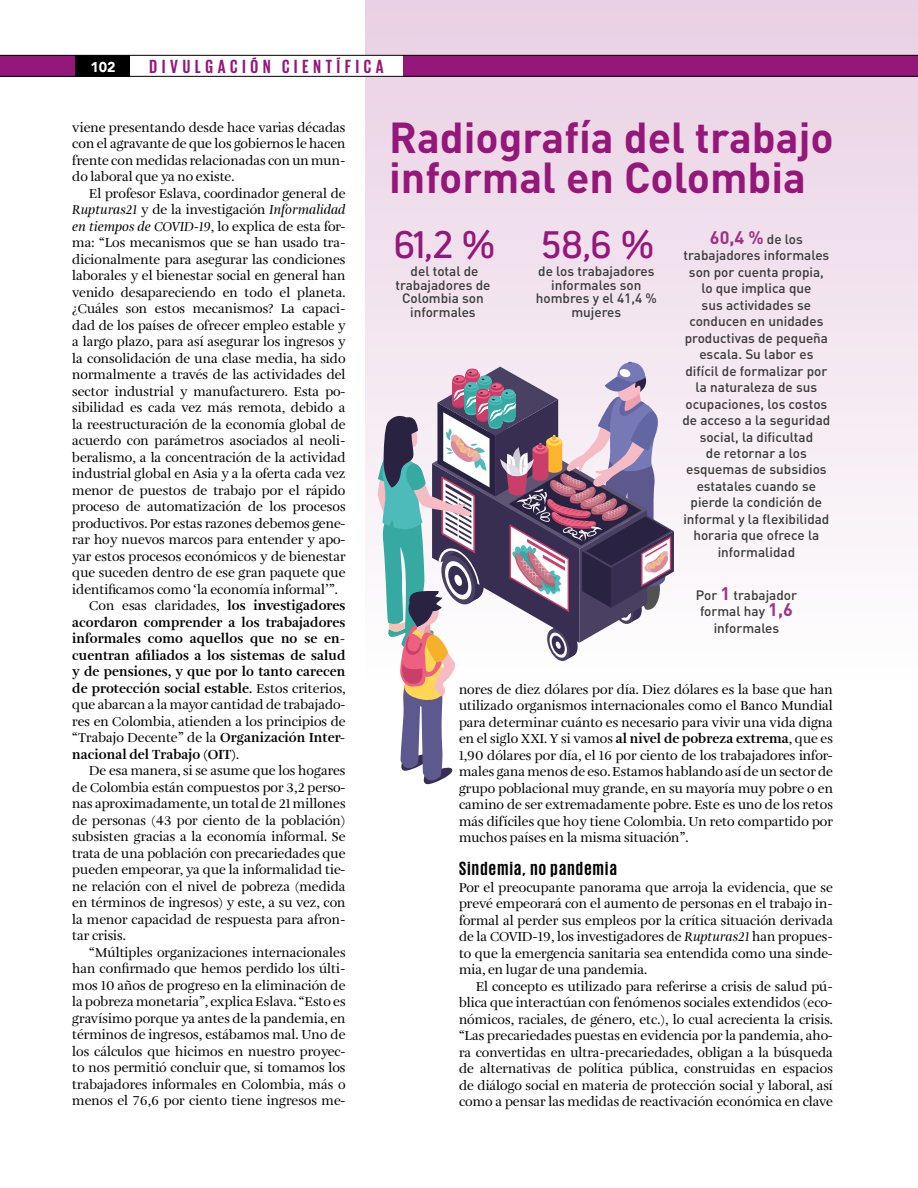
<style>
.page{position:relative;width:918px;height:1188px;background:#fff}
.page>*{position:absolute;margin:0;border:0;box-sizing:border-box;transform-origin:0 0}
.t1{font:700 42.75px/40.5px "DIN Pro";color:#941779}
.t2{font:38.25px "Estandar";color:#941779}
.t3{font:700 19.5px "Giorgio Sans";letter-spacing:.25em;color:#941779}
.t4{font:700 19.5px "Giorgio Sans";letter-spacing:.07em;color:#000}
.t5{font:700 18px "DIN";color:#9e3384}
.t6{font:900 14.25px "Avenir";color:#fff}
.t7{font:13.5px/16.5px "Amalia Pro";color:#000;text-align:justify}
.t8{font:500 13.5px/16.5px "DIN";color:#3a3a39;text-align:center}
.t9{font:700 13.5px "Amalia Pro";color:#000}
.t10{font:italic 13.5px "Amalia Pro";color:#000}
.s1{font-style:normal}
.s2{font-style:italic}
.s3{font-weight:700}
.s4{font-weight:400}
.s5{font-weight:500;font-size:13.5px;color:#3a3a39}
.s6{font-weight:700;font-size:18px;color:#9e3384}
</style>
<div class="page">
<div style="left:365px;top:0;width:553px;height:1188px;background:linear-gradient(to bottom,#edd8e8,#fff)"></div>
<svg style="left:0;top:55px;width:918px;height:22px"></svg>
<svg style="left:377px;top:362px;width:297px;height:423px"></svg>
<p class="t6" style="left:90px;top:55px;width:27px">102</p>
<h3 class="t3" style="left:150px;top:57px;width:236px">DIVULGACIÓN CIENTÍFICA</h3>
<p class="t7" style="left:72px;top:120px;width:275px">viene presentando desde hace varias décadas con el agravante de que los gobiernos le hacen frente con medidas relacionadas con un mun&shy;do laboral que ya no existe.</p>
<p class="t7" style="left:89px;top:185px;width:258px">El profesor Eslava, coordinador general de</p>
<p class="t10" style="left:72px;top:201px;width:275px">Rupturas21 <span class="s1">y de la investigación</span> Informalidad</p>
<p class="t7" style="left:72px;top:218px;width:275px"><span class="s2">en tiempos de COVID-19</span>, lo explica de esta for-</p>
<p class="t7" style="left:72px;top:235px;width:275px">ma: “Los mecanismos que se han usado tra-</p>
<p class="t7" style="left:72px;top:251px;width:275px">dicionalmente para asegurar las condiciones</p>
<p class="t7" style="left:72px;top:268px;width:275px">laborales y el bienestar social en general han</p>
<p class="t7" style="left:72px;top:284px;width:275px">venido desapareciendo en todo el planeta.</p>
<p class="t7" style="left:72px;top:301px;width:275px">¿Cuáles son estos mecanismos? La capaci-</p>
<p class="t7" style="left:72px;top:317px;width:275px">dad de los países de ofrecer empleo estable y</p>
<p class="t7" style="left:72px;top:334px;width:275px">a largo plazo, para así asegurar los ingresos y</p>
<p class="t7" style="left:72px;top:350px;width:275px">la consolidación de una clase media, ha sido</p>
<p class="t7" style="left:72px;top:367px;width:275px">normalmente a través de las actividades del</p>
<p class="t7" style="left:72px;top:383px;width:275px">sector industrial y manufacturero. Esta po-</p>
<p class="t7" style="left:72px;top:400px;width:275px">sibilidad es cada vez más remota, debido a</p>
<p class="t7" style="left:72px;top:416px;width:275px">la reestructuración de la economía global de</p>
<p class="t7" style="left:72px;top:433px;width:275px">acuerdo con parámetros asociados al neoli-</p>
<p class="t7" style="left:72px;top:449px;width:275px">beralismo, a la concentración de la actividad</p>
<p class="t7" style="left:72px;top:466px;width:275px">industrial global en Asia y a la oferta cada vez</p>
<p class="t7" style="left:72px;top:482px;width:275px">menor de puestos de trabajo por el rápido</p>
<p class="t7" style="left:72px;top:499px;width:275px">proceso de automatización de los procesos</p>
<p class="t7" style="left:72px;top:515px;width:275px">productivos. Por estas razones debemos gene-</p>
<p class="t7" style="left:72px;top:532px;width:275px">rar hoy nuevos marcos para entender y apo-</p>
<p class="t7" style="left:72px;top:548px;width:275px">yar estos procesos económicos y de bienestar</p>
<p class="t7" style="left:72px;top:565px;width:275px">que suceden dentro de ese gran paquete que</p>
<p class="t7" style="left:72px;top:581px;width:267px">identificamos como ‘la economía informal’”.</p>
<p class="t7" style="left:89px;top:598px;width:258px">Con esas claridades, <span class="s3">los investigadores</span></p>
<p class="t9" style="left:72px;top:614px;width:275px">acordaron comprender a los trabajadores</p>
<p class="t9" style="left:72px;top:630px;width:275px">informales como aquellos que no se en-</p>
<p class="t9" style="left:72px;top:647px;width:275px">cuentran afiliados a los sistemas de salud</p>
<p class="t9" style="left:72px;top:663px;width:275px">y de pensiones, y que por lo tanto carecen</p>
<p class="t9" style="left:72px;top:680px;width:275px">de protección social estable. <span class="s4">Estos criterios,</span></p>
<p class="t7" style="left:72px;top:697px;width:275px">que abarcan a la mayor cantidad de trabajado-</p>
<p class="t7" style="left:72px;top:713px;width:275px">res en Colombia, atienden a los principios de</p>
<p class="t7" style="left:72px;top:730px;width:275px">“Trabajo Decente” de la <span class="s3">Organización Inter-</span></p>
<p class="t9" style="left:72px;top:746px;width:169px">nacional del Trabajo (OIT)<span class="s4">.</span></p>
<p class="t7" style="left:89px;top:763px;width:258px">De esa manera, si se asume que los hogares</p>
<p class="t7" style="left:72px;top:779px;width:275px">de Colombia están compuestos por 3,2 perso-</p>
<p class="t7" style="left:72px;top:796px;width:275px">nas aproximadamente, un total de 21 millones</p>
<p class="t7" style="left:72px;top:812px;width:275px">de personas (43 por ciento de la población)</p>
<p class="t7" style="left:72px;top:829px;width:275px">subsisten gracias a la economía informal. Se</p>
<p class="t7" style="left:72px;top:845px;width:275px">trata de una población con precariedades que</p>
<p class="t7" style="left:72px;top:862px;width:275px">pueden empeorar, ya que la informalidad tie-</p>
<p class="t7" style="left:72px;top:878px;width:275px">ne relación con el nivel de pobreza (medida</p>
<p class="t7" style="left:72px;top:895px;width:275px">en términos de ingresos) y este, a su vez, con</p>
<p class="t7" style="left:72px;top:911px;width:275px">la menor capacidad de respuesta para afron-</p>
<p class="t7" style="left:72px;top:928px;width:55px">tar crisis.</p>
<p class="t7" style="left:89px;top:944px;width:258px">“Múltiples organizaciones internacionales</p>
<p class="t7" style="left:72px;top:961px;width:275px">han confirmado que hemos perdido los últi-</p>
<p class="t7" style="left:72px;top:977px;width:275px">mos 10 años de progreso en la eliminación de</p>
<p class="t7" style="left:72px;top:994px;width:275px">la pobreza monetaria”, explica Eslava. “Esto es</p>
<p class="t7" style="left:72px;top:1010px;width:275px">gravísimo porque ya antes de la pandemia, en</p>
<p class="t7" style="left:72px;top:1027px;width:275px">términos de ingresos, estábamos mal. Uno de</p>
<p class="t7" style="left:72px;top:1043px;width:275px">los cálculos que hicimos en nuestro proyec-</p>
<p class="t7" style="left:72px;top:1060px;width:275px">to nos permitió concluir que, si tomamos los</p>
<p class="t7" style="left:72px;top:1076px;width:275px">trabajadores informales en Colombia, más o</p>
<p class="t7" style="left:72px;top:1093px;width:275px">menos el 76,6 por ciento tiene ingresos me-</p>
<h1 class="t1" style="left:389px;top:115px;width:446px">Radiografía del trabajo informal en Colombia</h1>
<h2 class="t2" style="left:394px;top:222px;width:103px">61,2 %</h2>
<p class="t8" style="left:395px;top:264px;width:97px;line-height:13.5px">del total de trabajadores de<br>Colombia son informales</p>
<h2 class="t2" style="left:541px;top:222px;width:115px">58,6 %</h2>
<p class="t8" style="left:536px;top:264px;width:123px;line-height:13.5px">de los trabajadores informales son hombres y el 41,4 % mujeres</p>
<h3 class="t5" style="left:710px;top:225px;width:94px">60,4 % <span class="s5">de los</span></h3>
<p class="t8" style="left:682px;top:246px;width:149px">trabajadores informales son por cuenta propia, lo que implica que<br>sus actividades se conducen en unidades productivas de pequeña escala. Su labor es difícil de formalizar por la naturaleza de sus ocupaciones, los costos de acceso a la seguridad social, la dificultad<br>de retornar a los esquemas de subsidios estatales cuando se pierde la condición de informal y la flexibilidad horaria que ofrece la informalidad</p>
<p class="t8" style="left:696px;top:586px;width:103px">Por <span class="s6">1</span> trabajador formal hay <span class="s6">1,6 </span>informales</p>
<p class="t7" style="left:459px;top:681px;width:376px">nores de diez dólares por día. Diez dólares es la base que han utilizado organismos internacionales como el Banco Mundial para determinar cuánto es necesario para vivir una vida digna en el siglo XXI. Y si vamos <span class="s3">al nivel de pobreza extrema</span>, que es 1,90 dólares por día, el 16 por ciento de los trabajadores infor&shy;males gana menos de eso. Estamos hablando así de un sector de grupo poblacional muy grande, en su mayoría muy pobre o en camino de ser extremadamente pobre. Este es uno de los retos más difíciles que hoy tiene Colombia. Un reto compartido por muchos países en la misma situación”.</p>
<h3 class="t4" style="left:459px;top:859px;width:159px">Sindemia, no pandemia</h3>
<p class="t7" style="left:459px;top:880px;width:376px">Por el preocupante panorama que arroja la evidencia, que se prevé empeorará con el aumento de personas en el trabajo in&shy;formal al perder sus empleos por la crítica situación derivada de la COVID-19, los investigadores de <span class="s2">Rupturas21</span> han propues&shy;to que la emergencia sanitaria sea entendida como una sinde&shy;mia, en lugar de una pandemia.</p>
<p class="t7" style="left:459px;top:978px;width:375px;text-indent:17px">El concepto es utilizado para referirse a crisis de salud pú&shy;blica que interactúan con fenómenos sociales extendidos (eco&shy;nómicos, raciales, de género, etc.), lo cual acrecienta la crisis. “Las precariedades puestas en evidencia por la pandemia, aho&shy;ra convertidas en ultra-precariedades, obligan a la búsqueda de alternativas de política pública, construidas en espacios de diálogo social en materia de protección social y laboral, así como a pensar las medidas de reactivación económica en clave</p>
</div>
